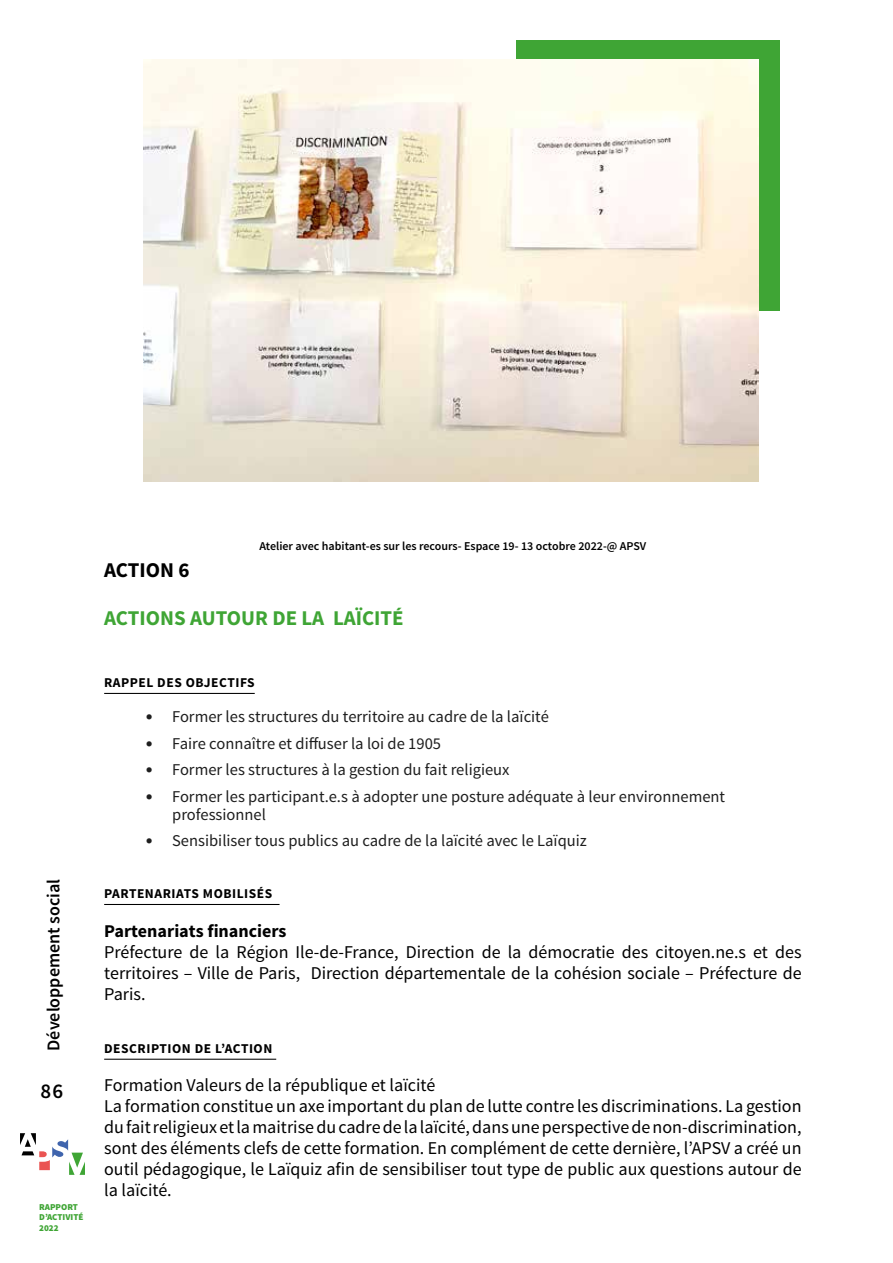
<style>
.page{position:relative;width:893px;height:1263px;background:#fff}
.page>*{position:absolute;margin:0;border:0;box-sizing:border-box;transform-origin:0 0}
.t1{font:700 21px "Source Sans Pro";color:#3fa535}
.t2{font:700 21px "Source Sans Pro";letter-spacing:-.005em;color:#000}
.t3{font:600 21px "Source Sans Pro";color:#000}
.t4{font:18px/21px "Source Sans Pro";color:#000;text-align:justify}
.t5{font:700 18px "Source Sans Pro";color:#000}
.t6{font:600 18px "Source Sans Pro";color:#000}
.t7{font:16.5px/18px "Source Sans Pro";color:#1e1e1e}
.t8{font:700 13.5px "Source Sans Pro";letter-spacing:.04em;color:#000}
.t9{font:600 12px "Source Sans Pro";color:#000}
.t10{font:900 9px/10.5px "Source Sans Pro";color:#3fa535}
.s1{font-family:"Calibri"}
</style>
<div class="page">
<svg style="left:20px;top:1133px;width:65px;height:42px"></svg>
<div style="left:517px;top:40px;width:263px;height:270px;background:#3fa535"></div>
<hr style="left:104px;top:693px;width:151px;height:1px;background:#000">
<hr style="left:104px;top:904px;width:176px;height:1px;background:#000">
<hr style="left:104px;top:1059px;width:172px;height:1px;background:#000">
<img style="left:144px;top:60px;width:614px;height:422px">
<p class="t9" style="left:259px;top:538px;width:388px">Atelier avec habitant-es sur les recours- Espace 19- 13 octobre 2022-@ APSV</p>
<p class="t2" style="left:104px;top:556px;width:87px">ACTION 6</p>
<p class="t1" style="left:104px;top:605px;width:48px">ACTIONS</p>
<p class="t1" style="left:190px;top:605px;width:212px">AUTOUR DE LA LAÏCITÉ</p>
<p class="t6" style="left:42px;top:1051px;width:173px;rotate:-90deg">Développement social</p>
<p class="t3" style="left:41px;top:1078px;width:24px">86</p>
<p class="t10" style="left:39px;top:1202px;width:46px">RAPPORT<br>D’ACTIVITÉ<br>2022</p>
<p class="t8" style="left:104px;top:674px;width:18px">RAPPEL</p>
<p class="t8" style="left:157px;top:674px;width:9px">DES</p>
<p class="t8" style="left:186px;top:674px;width:10px">OBJEC</p>
<p class="t8" style="left:227px;top:674px;width:15px">TIFS</p>
<p class="t7" style="left:145px;top:708px;width:405px"><span class="s1">•</span> Former les structures du territoire au cadre de la laïcité</p>
<p class="t7" style="left:145px;top:735px;width:297px"><span class="s1">•</span> Faire connaître et diffuser la loi de 1905</p>
<p class="t7" style="left:145px;top:761px;width:366px"><span class="s1">•</span> Former les structures à la gestion du fait religieux</p>
<p class="t7" style="left:172px;top:788px;width:554px;text-indent:-27px"><span class="s1">•</span> Former les participant.e.s à adopter une posture adéquate à leur environnement professionnel</p>
<p class="t7" style="left:145px;top:832px;width:443px"><span class="s1">•</span> Sensibiliser tous publics au cadre de la laïcité avec le Laïquiz</p>
<p class="t8" style="left:104px;top:885px;width:170px">PARTENARIATS MOBILISÉS</p>
<p class="t5" style="left:104px;top:919px;width:184px">PARTENARIATS FINANCIERS</p>
<p class="t4" style="left:104px;top:942px;width:699px">Préfecture de la Région Ile-de-France, Direction de la démocratie des citoyen.ne.s et des territoires – Ville de Paris, Direction départementale de la cohésion sociale – Préfecture de Paris.</p>
<p class="t8" style="left:104px;top:1040px;width:18px">DESCRIP</p>
<p class="t8" style="left:160px;top:1040px;width:17px">TION</p>
<p class="t8" style="left:195px;top:1040px;width:63px">DE L’ACTION</p>
<p class="t4" style="left:104px;top:1075px;width:699px;text-align:left">Formation Valeurs de la république et laïcité<br>La formation constitue un axe important du plan de lutte contre les discriminations. La gestion du fait religieux et la maitrise du cadre de la laïcité, dans une perspective de non-discrimination, sont des éléments clefs de cette formation. En complément de cette dernière, l’APSV a créé un outil pédagogique, le Laïquiz afin de sensibiliser tout type de public aux questions autour de la laïcité.</p>
</div>
